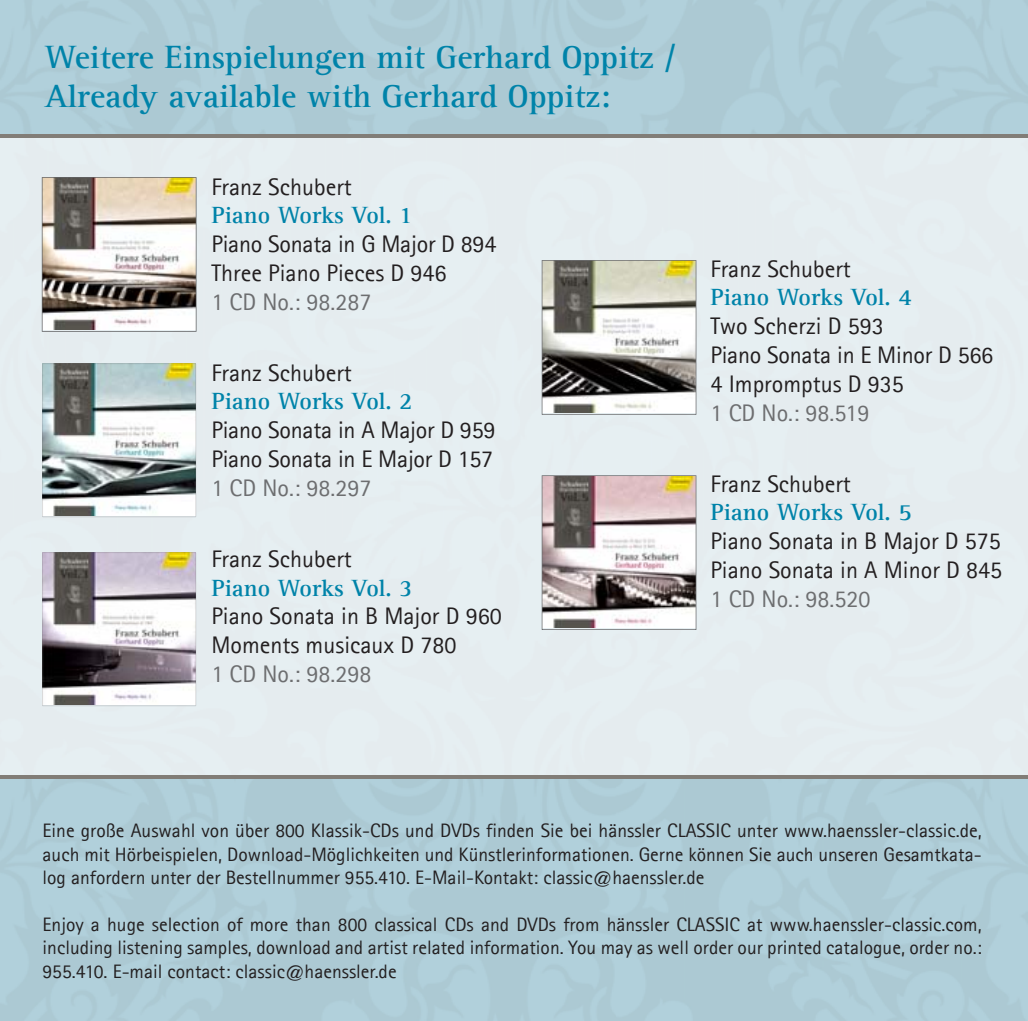
<style>
.page{position:relative;width:1028px;height:1021px;background:#fff}
.page>*{position:absolute;margin:0;border:0;box-sizing:border-box;transform-origin:0 0}
.t1{font:700 33px/39.6px "Agfa Rotis Serif";color:#0083a9}
.t2{font:24px/28.8px "Agfa Rotis Sans Serif";color:#231f20}
.t3{font:700 24px "Agfa Rotis Serif";color:#0083a9}
.t4{font:24px "Agfa Rotis Sans Serif";color:#6d6e70}
.t5{font:19.5px/23.4px "Agfa Rotis Sans Serif";color:#231f20;text-align:justify}
</style>
<div class="page">
<div style="left:0;top:137px;width:1027px;height:638px;background:#e5edef"></div>
<hr style="left:0;top:775px;width:1027px;height:3px;background:#817d77">
<hr style="left:0;top:134px;width:1027px;height:3px;background:#817d77">
<svg style="left:43px;top:552px;width:153px;height:153px"></svg>
<img style="left:42px;top:177px;width:154px;height:155px">
<svg style="left:541px;top:260px;width:155px;height:155px"></svg>
<svg style="left:541px;top:475px;width:155px;height:155px"></svg>
<svg style="left:43px;top:363px;width:153px;height:154px"></svg>
<h1 class="t1" style="left:45px;top:37px;width:632px">Weitere Einspielungen mit Gerhard Oppitz /<br>Already available with Gerhard Oppitz:</h1>
<p class="t2" style="left:211px;top:172px;width:142px">Franz Schubert</p>
<p class="t3" style="left:211px;top:201px;width:203px">Piano Works Vol. 1</p>
<p class="t2" style="left:211px;top:229px;width:286px">Piano Sonata in G Major D 894<br>Three Piano Pieces D 946</p>
<p class="t4" style="left:211px;top:287px;width:161px">1 CD No.: 98.287</p>
<p class="t2" style="left:211px;top:358px;width:142px">Franz Schubert</p>
<p class="t3" style="left:211px;top:387px;width:203px">Piano Works Vol. 2</p>
<p class="t2" style="left:211px;top:415px;width:285px">Piano Sonata in A Major D 959<br>Piano Sonata in E Major D 157</p>
<p class="t4" style="left:211px;top:473px;width:161px">1 CD No.: 98.297</p>
<p class="t2" style="left:211px;top:544px;width:142px">Franz Schubert</p>
<p class="t3" style="left:211px;top:573px;width:203px">Piano Works Vol. 3</p>
<p class="t2" style="left:211px;top:601px;width:292px">Piano Sonata in B Major D 960<br>Moments musicaux D 780</p>
<p class="t4" style="left:211px;top:659px;width:161px">1 CD No.: 98.298</p>
<p class="t2" style="left:710px;top:254px;width:142px">Franz Schubert</p>
<p class="t3" style="left:710px;top:283px;width:203px">Piano Works Vol. 4</p>
<p class="t2" style="left:710px;top:311px;width:284px">Two Scherzi D 593<br>Piano Sonata in E Minor D 566<br>4 Impromptus D 935</p>
<p class="t4" style="left:710px;top:398px;width:161px">1 CD No.: 98.519</p>
<p class="t2" style="left:710px;top:469px;width:142px">Franz Schubert</p>
<p class="t3" style="left:710px;top:498px;width:203px">Piano Works Vol. 5</p>
<p class="t2" style="left:710px;top:526px;width:293px">Piano Sonata in B Major D 575<br>Piano Sonata in A Minor D 845</p>
<p class="t4" style="left:710px;top:584px;width:161px">1 CD No.: 98.520</p>
<p class="t5" style="left:43px;top:818px;width:940px">Eine große Auswahl von über 800 Klassik-CDs und DVDs finden Sie bei hänssler CLASSIC unter www.haenssler-classic.de, auch mit Hörbeispielen, Download-Möglichkeiten und Künstlerinformationen. Gerne können Sie auch unseren Gesamtkata&shy;log anfordern unter der Bestellnummer 955.410. E-Mail-Kontakt: classic@haenssler.de</p>
<p class="t5" style="left:43px;top:912px;width:940px">Enjoy a huge selection of more than 800 classical CDs and DVDs from hänssler CLASSIC at www.haenssler-classic.com, including listening samples, download and artist related information. You may as well order our printed catalogue, order no.:<br>955.410. E-mail contact: classic@haenssler.de</p>
</div>
